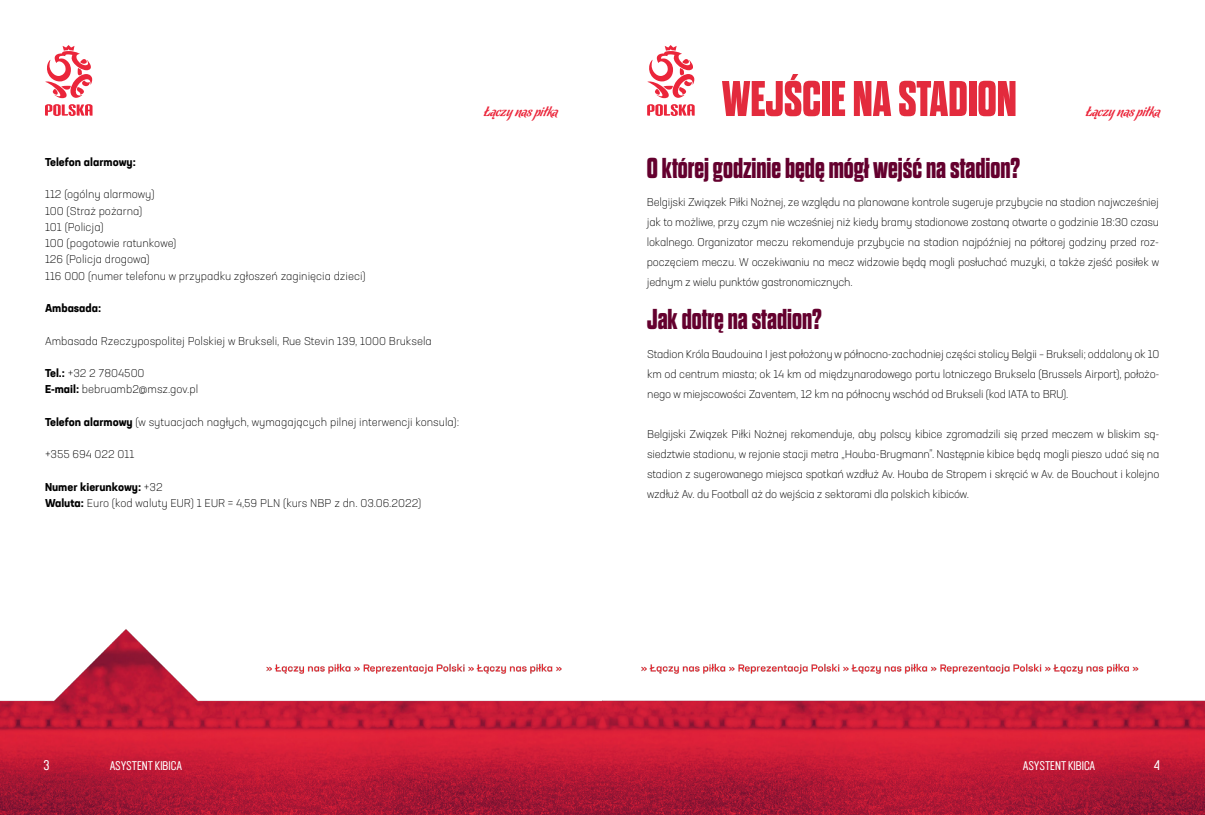
<style>
.page{position:relative;width:1205px;height:815px;background:#fff}
.page>*{position:absolute;margin:0;border:0;box-sizing:border-box;transform-origin:0 0}
.t1{font:700 expanded 50px "Dharma Gothic E";color:#e32b3d}
.t2{font:700 expanded 28.75px "Dharma Gothic E";color:#64002e}
.t3{font:condensed 13.88px "PZPN 2020";color:#fff}
.t4{font:13.75px "Chocolate Caliente";color:#eb253a}
.t5{font:condensed 12.5px "PZPN 2020";color:#fff}
.t6{font:300 11.25px/20px "Neusa Next Std";color:#000;text-align:justify}
.t7{font:700 11.25px "Neusa Next Std";color:#000}
.s1{font-weight:700}
</style>
<div class="page">
<img style="left:0;top:45px;width:1205px;height:770px">
<p class="t7" style="left:45px;top:155px;width:92px">Telefon alarmowy:</p>
<p class="t6" style="left:45px;top:186px;width:322px;line-height:16.2px;text-align:left">112 (ogólny alarmowy)<br>100 (Straż pożarna)<br>101 (Policja)<br>100 (pogotowie ratunkowe)<br>126 (Policja drogowa)<br>116 000 (numer telefonu w przypadku zgłoszeń zaginięcia dzieci)</p>
<p class="t7" style="left:45px;top:301px;width:58px">Ambasada:</p>
<p class="t6" style="left:45px;top:331px;width:388px">Ambasada Rzeczypospolitej Polskiej w Brukseli, Rue Stevin 139, 1000 Bruksela</p>
<p class="t6" style="left:45px;top:365px;width:155px;line-height:16.2px"><span class="s1">Tel.:</span> +32 2 7804500<br><span class="s1">E-mail:</span> bebruamb2@msz.gov.pl</p>
<p class="t6" style="left:45px;top:412px;width:416px"><span class="s1">Telefon alarmowy</span> (w sytuacjach nagłych, wymagających pilnej interwencji konsula):</p>
<p class="t6" style="left:45px;top:444px;width:91px">+355 694 022 011</p>
<p class="t6" style="left:45px;top:479px;width:378px;line-height:16.2px"><span class="s1">Numer kierunkowy:</span> +32<br><span class="s1">Waluta:</span> Euro (kod waluty EUR) 1 EUR = 4,59 PLN (kurs NBP z dn. 03.06.2022)</p>
<p class="t4" style="left:484px;top:104px;width:76px">Łączy nas piłka</p>
<h1 class="t1" style="left:722px;top:73px;width:296px">WEJŚCIE NA STADION</h1>
<h2 class="t2" style="left:647px;top:154px;width:375px">O której godzinie będę mógł wejść na stadion?</h2>
<p class="t4" style="left:1086px;top:104px;width:76px">Łączy nas piłka</p>
<p class="t6" style="left:647px;top:192px;width:514px">Belgijski Związek Piłki Nożnej, ze względu na planowane kontrole sugeruje przybycie na stadion najwcześniej jak to możliwe, przy czym nie wcześniej niż kiedy bramy stadionowe zostaną otwarte o godzinie 18:30 czasu lokalnego. Organizator meczu rekomenduje przybycie na stadion najpóźniej na półtorej godziny przed roz&shy;poczęciem meczu. W oczekiwaniu na mecz widzowie będą mogli posłuchać muzyki, a także zjeść posiłek w jednym z wielu punktów gastronomicznych.</p>
<h2 class="t2" style="left:647px;top:304px;width:176px">Jak dotrę na stadion?</h2>
<p class="t6" style="left:647px;top:344px;width:514px">Stadion Króla Baudouina I jest położony w północno-zachodniej części stolicy Belgii – Brukseli; oddalony ok 10 km od centrum miasta; ok 14 km od międzynarodowego portu lotniczego Bruksela (Brussels Airport), położo&shy;nego w miejscowości Zaventem, 12 km na północny wschód od Brukseli (kod IATA to BRU).</p>
<p class="t6" style="left:647px;top:424px;width:514px">Belgijski Związek Piłki Nożnej rekomenduje, aby polscy kibice zgromadzili się przed meczem w bliskim są&shy;siedztwie stadionu, w rejonie stacji metra „Houba-Brugmann”. Następnie kibice będą mogli pieszo udać się na stadion z sugerowanego miejsca spotkań wzdłuż Av. Houba de Stropem i skręcić w Av. de Bouchout i kolejno wzdłuż Av. du Football aż do wejścia z sektorami dla polskich kibiców.</p>
<p class="t3" style="left:43px;top:757px;width:8px">3</p>
<p class="t5" style="left:110px;top:759px;width:74px">ASYSTENT KIBICA</p>
<p class="t5" style="left:1023px;top:758px;width:74px">ASYSTENT KIBICA</p>
<p class="t3" style="left:1154px;top:757px;width:8px">4</p>
</div>
